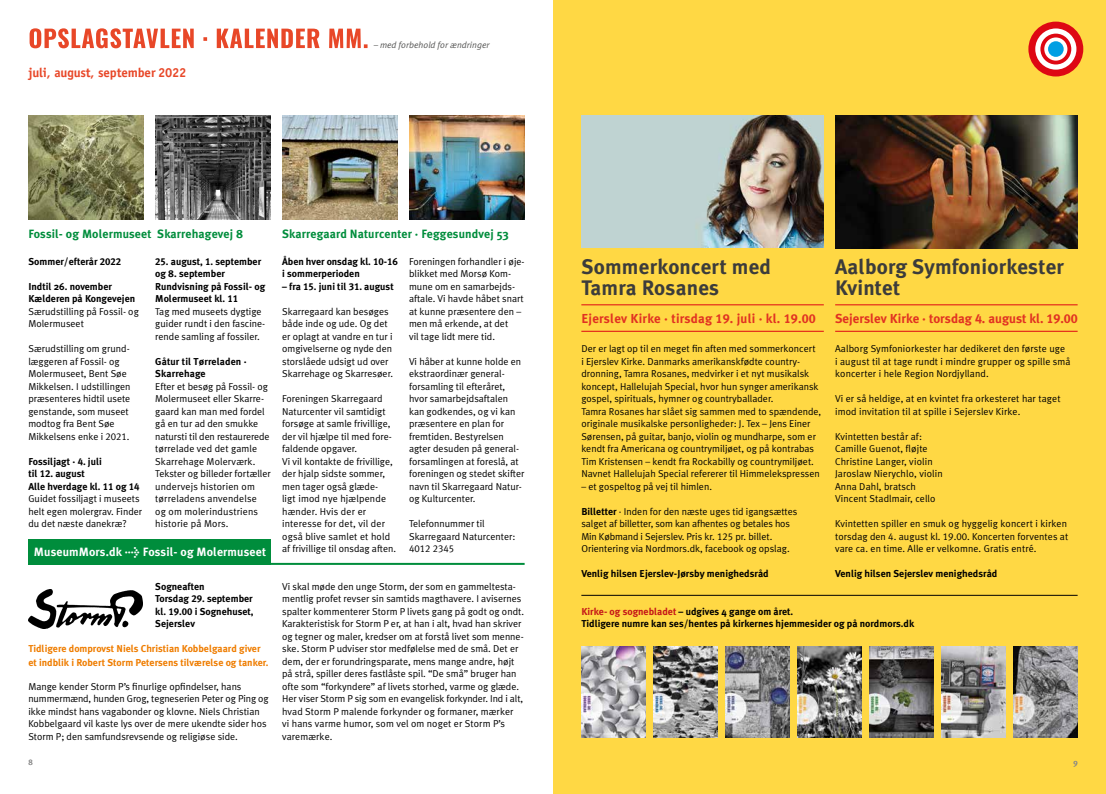
<style>
.page{position:relative;width:1106px;height:794px;background:#fff}
.page>*{position:absolute;margin:0;border:0;box-sizing:border-box;transform-origin:0 0}
.t1{font:700 21px/21px "Meta Plus";letter-spacing:.01em;color:#3c3c3b}
.t2{font:700 13px "Meta Plus";color:#e13222}
.t3{font:700 13px "Officina Sans";letter-spacing:-.01em;color:#e84728}
.t4{font:700 12px "Meta Plus";letter-spacing:.01em;color:#008d3c}
.t5{font:700 12px "Meta Plus";letter-spacing:.01em;color:#fff}
.t6{font:10px/12.5px "Meta Plus Normal";color:#000}
.t7{font:700 10px/12.5px "Meta Plus";color:#000}
.t8{font:700 10px/14px "Meta Plus";color:#ef7d00}
.t9{font:10px "Meta Plus Normal Caps";color:#000}
.t10{font:italic 9px "Meta Plus Normal";color:#575756}
.t11{font:8px "Meta Plus Normal";color:#878787}
.s1{font-family:"Meta Plus Bold Caps";font-weight:400}
.s2{font-family:"Meta Plus Normal Caps"}
.s3{font-family:"Meta Plus";font-weight:700}
.s4{color:#c51718}
</style>
<div class="page">
<div style="left:28px;top:540px;width:243px;height:25px;background:#008d3c"></div>
<div style="left:553px;top:0;width:553px;height:794px;background:#ffd844"></div>
<div style="left:1028px;top:22px;width:55px;height:54px;background:#de0713;border-radius:50%"></div>
<svg style="left:1035px;top:28px;width:41px;height:42px"></svg>
<div style="left:1040px;top:34px;width:31px;height:30px;background:#de0713;border-radius:50%"></div>
<svg style="left:1044px;top:37px;width:23px;height:24px"></svg>
<div style="left:1048px;top:41px;width:15px;height:16px;background:#009fe3;border-radius:50%"></div>
<hr style="left:581px;top:595px;width:496px;height:1px;background:#000">
<img style="left:581px;top:646px;width:64px;height:91px">
<img style="left:653px;top:646px;width:64px;height:91px">
<img style="left:725px;top:646px;width:64px;height:91px">
<img style="left:869px;top:646px;width:64px;height:91px">
<svg style="left:30px;top:28px;width:337px;height:20px"></svg>
<img style="left:282px;top:115px;width:116px;height:105px">
<img style="left:28px;top:115px;width:116px;height:105px">
<img style="left:409px;top:115px;width:115px;height:105px">
<hr style="left:28px;top:563px;width:496px;height:2px;background:#008d3c">
<img style="left:835px;top:115px;width:242px;height:133px">
<img style="left:581px;top:115px;width:242px;height:132px">
<hr style="left:581px;top:304px;width:242px;height:1px;background:#de0713">
<hr style="left:581px;top:331px;width:242px;height:1px;background:#de0713">
<hr style="left:835px;top:304px;width:242px;height:1px;background:#de0713">
<hr style="left:835px;top:331px;width:242px;height:1px;background:#de0713">
<img style="left:155px;top:115px;width:116px;height:105px">
<img style="left:941px;top:646px;width:64px;height:91px">
<img style="left:1013px;top:646px;width:64px;height:91px">
<img style="left:797px;top:646px;width:64px;height:91px">
<img style="left:29px;top:590px;width:113px;height:38px">
<h2 class="t3" style="left:28px;top:64px;width:160px">juli, august, september 2022</h2>
<p class="t10" style="left:374px;top:40px;width:117px">– med forbehold for ændringer</p>
<p class="t4" style="left:28px;top:227px;width:216px">Fossil- og Molermuseet Skarrehagevej 8</p>
<p class="t7" style="left:155px;top:255px;width:111px"><span class="s1">25</span>. august, <span class="s1">1</span>. september og 8. september<br>Rundvisning på Fossil- og<br>Molermuseet kl. <span class="s1">11</span></p>
<p class="t6" style="left:155px;top:305px;width:111px">Tag med museets dygtige guider rundt i den fascine&shy;rende samling af fossiler.</p>
<p class="t7" style="left:28px;top:255px;width:94px">Sommer/efterår <span class="s1">2022</span></p>
<p class="t7" style="left:28px;top:280px;width:108px">Indtil 26. november<br>Kælderen på Kongevejen</p>
<p class="t6" style="left:28px;top:305px;width:112px">Særudstilling på Fossil- og<br>Molermuseet</p>
<p class="t6" style="left:28px;top:342px;width:104px">Særudstilling om grund&shy;læggeren af Fossil- og<br>Molermuseet, Bent Søe<br>Mikkelsen. I udstillingen præsenteres hidtil usete genstande, som museet modtog fra Bent Søe<br>Mikkelsens enke i <span class="s2">2021</span>.</p>
<p class="t7" style="left:28px;top:455px;width:113px">Fossiljagt · <span class="s1">4</span>. juli<br>til <span class="s1">12</span>. august<br>Alle hverdage kl. <span class="s1">11</span> og <span class="s1">14</span></p>
<p class="t6" style="left:28px;top:492px;width:115px">Guidet fossiljagt i museets helt egen molergrav. Finder du det næste danekræ?</p>
<p class="t7" style="left:155px;top:355px;width:93px">Gåtur til Tørreladen ·<br>Skarrehage</p>
<p class="t6" style="left:155px;top:380px;width:117px">Efter et besøg på Fossil- og<br>Molermuseet eller Skarre&shy;gaard kan man med fordel gå en tur ad den smukke natursti til den restaurerede tørrelade ved det gamle<br>Skarrehage Molerværk.<br>Tekster og billeder fortæller undervejs historien om tørreladens anvendelse<br>og om molerindustriens historie på Mors.</p>
<p class="t5" style="left:34px;top:545px;width:234px">MuseumMors.dk &gt; Fossil- og Molermuseet</p>
<p class="t7" style="left:155px;top:580px;width:100px">Sogneaften<br>Torsdag <span class="s1">29</span>. september kl. <span class="s1">19.00</span> i Sognehuset,<br>Sejerslev</p>
<p class="t8" style="left:28px;top:642px;width:241px">Tidligere domprovst Niels Christian Kobbelgaard giver et indblik i Robert Storm Petersens tilværelse og tanker.</p>
<p class="t6" style="left:28px;top:680px;width:242px">Mange kender Storm P’s finurlige opfindelser, hans nummermænd, hunden Grog, tegneserien Peter og Ping og ikke mindst hans vagabonder og klovne. Niels Christian Kobbelgaard vil kaste lys over de mere ukendte sider hos Storm P; den samfundsrevsende og religiøse side.</p>
<p class="t4" style="left:282px;top:227px;width:228px">Skarregaard Naturcenter · Feggesundvej 53</p>
<p class="t6" style="left:409px;top:255px;width:117px">Foreningen forhandler i øje&shy;blikket med Morsø Kom&shy;mune om en samarbejds&shy;aftale. Vi havde håbet snart at kunne præsentere den – men må erkende, at det<br>vil tage lidt mere tid.</p>
<p class="t6" style="left:409px;top:355px;width:117px">Vi håber at kunne holde en ekstraordinær general&shy;forsamling til efteråret, hvor samarbejdsaftalen kan godkendes, og vi kan præsentere en plan for fremtiden. Bestyrelsen agter desuden på general&shy;forsamlingen at foreslå, at foreningen og stedet skifter navn til Skarregaard Natur&shy;og Kulturcenter.</p>
<p class="t6" style="left:409px;top:517px;width:108px">Telefonnummer til<br>Skarregaard Naturcenter:</p>
<p class="t9" style="left:409px;top:543px;width:47px">4012 2345</p>
<p class="t7" style="left:282px;top:255px;width:117px">Åben hver onsdag kl. <span class="s1">10-16 </span>i sommerperioden</p>
<p class="t7" style="left:282px;top:280px;width:113px">– fra <span class="s1">15</span>. juni til <span class="s1">31</span>. august</p>
<p class="t6" style="left:282px;top:305px;width:112px">Skarregaard kan besøges både inde og ude. Og det er oplagt at vandre en tur i omgivelserne og nyde den storslåede udsigt ud over<br>Skarrehage og Skarresøer.</p>
<p class="t6" style="left:282px;top:392px;width:116px">Foreningen Skarregaard<br>Naturcenter vil samtidigt forsøge at samle frivillige, der vil hjælpe til med fore&shy;faldende opgaver.<br>Vi vil kontakte de frivillige, der hjalp sidste sommer, men tager også glæde-<br>ligt imod nye hjælpende hænder. Hvis der er interesse for det, vil der også blive samlet et hold af frivillige til onsdag aften.</p>
<p class="t6" style="left:282px;top:580px;width:243px">Vi skal møde den unge Storm, der som en gammeltesta&shy;mentlig profet revser sin samtids magthavere. I avisernes spalter kommenterer Storm P livets gang på godt og ondt.<br>Karakteristisk for Storm P er, at han i alt, hvad han skriver og tegner og maler, kredser om at forstå livet som menne&shy;ske. Storm P udviser stor medfølelse med de små. Det er dem, der er forundringsparate, mens mange andre, højt på strå, spiller deres fastlåste spil. “De små” bruger han ofte som “forkyndere” af livets storhed, varme og glæde.<br>Her viser Storm P sig som en evangelisk forkynder. Ind i alt, hvad Storm P malende forkynder og formaner, mærker<br>vi hans varme humor, som vel om noget er Storm P’s varemærke.</p>
<h1 class="t1" style="left:581px;top:256px;width:191px">Sommerkoncert med<br>Tamra Rosanes</h1>
<h2 class="t2" style="left:581px;top:311px;width:236px">Ejerslev Kirke · tirsdag <span class="s1">19</span>. juli · kl. <span class="s1">19.00</span></h2>
<p class="t6" style="left:581px;top:342px;width:241px">Der er lagt op til en meget fin aften med sommerkoncert<br>i Ejerslev Kirke. Danmarks amerikanskfødte country&shy;dronning, Tamra Rosanes, medvirker i et nyt musikalsk koncept, Hallelujah Special, hvor hun synger amerikansk gospel, spirituals, hymner og countryballader.<br>Tamra Rosanes har slået sig sammen med to spændende, originale musikalske personligheder: J. Tex – Jens Einer Sørensen, på guitar, banjo, violin og mundharpe, som er kendt fra Americana og countrymiljøet, og på kontrabas Tim Kristensen – kendt fra Rockabilly og countrymiljøet.<br>Navnet Hallelujah Special refererer til Himmelekspressen</p>
<p class="t6" style="left:581px;top:480px;width:132px">– et gospeltog på vej til himlen.</p>
<p class="t6" style="left:581px;top:505px;width:217px"><span class="s3">Billetter</span> · Inden for den næste uges tid igangsættes salget af billetter, som kan afhentes og betales hos Min Købmand i Sejerslev. Pris kr. <span class="s2">125</span> pr. billet.<br>Orientering via Nordmors.dk, facebook og opslag.</p>
<p class="t7" style="left:581px;top:567px;width:189px">Venlig hilsen Ejerslev-Jørsby menighedsråd</p>
<h1 class="t1" style="left:835px;top:256px;width:230px">Aalborg Symfoniorkester<br>Kvintet</h1>
<h2 class="t2" style="left:835px;top:311px;width:244px">Sejerslev Kirke · torsdag <span class="s1">4</span>. august kl. <span class="s1">19.00</span></h2>
<p class="t6" style="left:835px;top:342px;width:237px">Aalborg Symfoniorkester har dedikeret den første uge<br>i august til at tage rundt i mindre grupper og spille små koncerter i hele Region Nordjylland.</p>
<p class="t6" style="left:835px;top:392px;width:227px">Vi er så heldige, at en kvintet fra orkesteret har taget imod invitation til at spille i Sejerslev Kirke.</p>
<p class="t6" style="left:835px;top:430px;width:109px">Kvintetten består af:<br>Camille Guenot, fløjte<br>Christine Langer, violin<br>Jaroslaw Nierychlo, violin<br>Anna Dahl, bratsch<br>Vincent Stadlmair, cello</p>
<p class="t6" style="left:835px;top:517px;width:234px">Kvintetten spiller en smuk og hyggelig koncert i kirken torsdag den <span class="s2">4</span>. august kl. <span class="s2">19.00.</span> Koncerten forventes at vare ca. en time. Alle er velkomne. Gratis entré.</p>
<p class="t7" style="left:835px;top:567px;width:164px">Venlig hilsen Sejerslev menighedsråd</p>
<p class="t7" style="left:581px;top:605px;width:334px"><span class="s4">Kirke- og sognebladet</span> – udgives 4 gange om året.<br>Tidligere numre kan ses/hentes på kirkernes hjemmesider og på nordmors.dk</p>
<p class="t11" style="left:28px;top:757px;width:6px">8</p>
<p class="t11" style="left:1073px;top:757px;width:6px">9</p>
</div>
